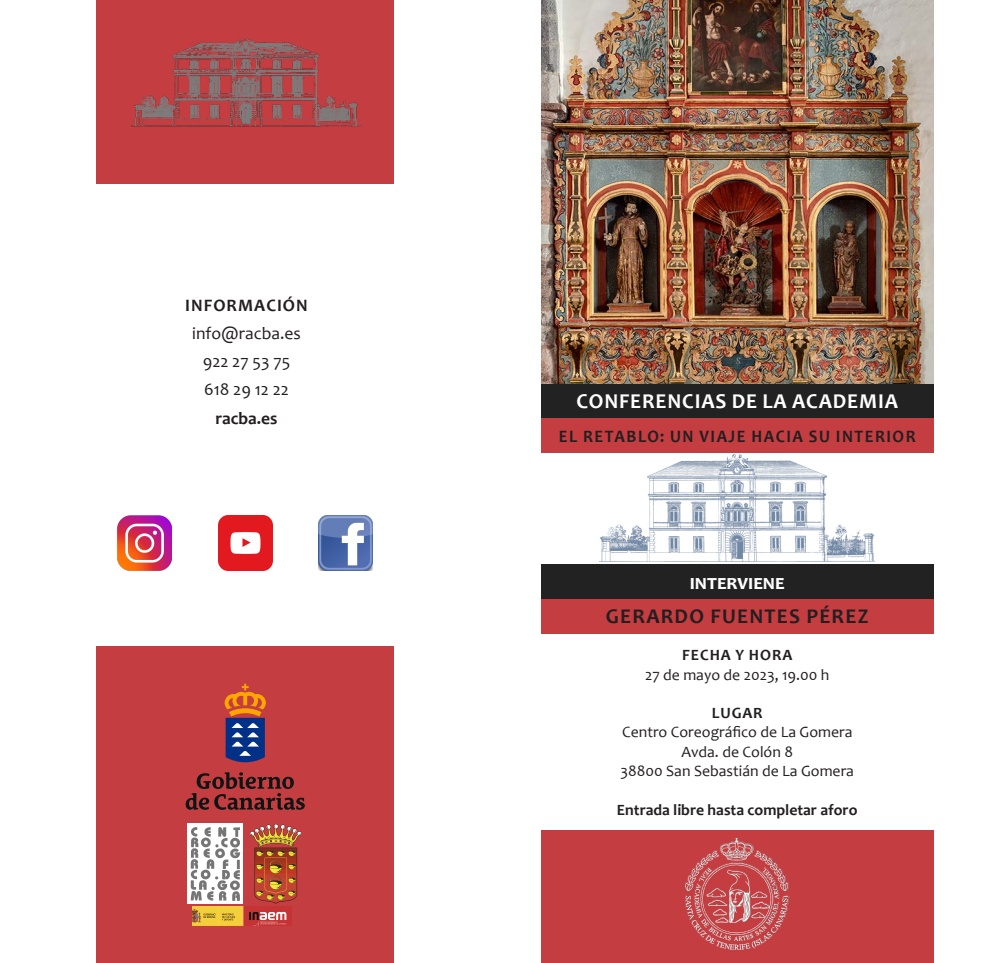
<style>
.page{position:relative;width:983px;height:963px;background:#fff}
.page>*{position:absolute;margin:0;border:0;box-sizing:border-box;transform-origin:0 0}
.cursos_de_la_academi{font:700 21.18px "Candara";letter-spacing:.04em;color:#fff}
.cursos_de_la_academi-2{font:700 21.18px "Candara";color:#fff}
.t1{font:700 21px "Candara";letter-spacing:.06em;color:#231f20}
.cursos_de_la_academi-3{font:700 17.5px "Candara";letter-spacing:.09em;color:#231f20;scale:.95 1}
.t2{font:17.5px "Candara";color:#231f20}
.cursos_de_la_academi-4{font:700 17.5px "Candara";letter-spacing:.06em;color:#231f20}
.cursos_de_la_academi-5{font:700 17.5px "Candara";letter-spacing:.09em;color:#231f20}
.t3{font:15.75px "Candara";color:#231f20}
.t4{font:700 15.75px "Candara";color:#231f20}
.t5{font:700 15.75px "Candara";letter-spacing:.06em;color:#231f20}
</style>
<div class="page">
<div style="left:96px;top:0;width:298px;height:184px;background:#c43d41"></div>
<img style="left:131px;top:40px;width:231px;height:87px">
<div style="left:96px;top:646px;width:298px;height:316px;background:#c43d41"></div>
<img style="left:319px;top:516px;width:54px;height:54px">
<img style="left:118px;top:516px;width:53px;height:54px">
<img style="left:218px;top:516px;width:54px;height:54px">
<img style="left:599px;top:452px;width:275px;height:110px">
<div style="left:541px;top:830px;width:392px;height:132px;background:#c43d41"></div>
<div style="left:541px;top:564px;width:392px;height:35px;background:#222"></div>
<div style="left:541px;top:599px;width:392px;height:34px;background:#c43d41"></div>
<div style="left:541px;top:383px;width:392px;height:35px;background:#222"></div>
<div style="left:541px;top:418px;width:392px;height:34px;background:#c43d41"></div>
<svg style="left:685px;top:838px;width:103px;height:111px"></svg>
<svg style="left:224px;top:683px;width:42px;height:79px"></svg>
<svg style="left:186px;top:772px;width:119px;height:37px"></svg>
<img style="left:541px;top:0;width:392px;height:383px">
<img style="left:250px;top:824px;width:50px;height:79px">
<img style="left:192px;top:906px;width:100px;height:18px">
<img style="left:188px;top:823px;width:55px;height:80px">
<p class="cursos_de_la_academi-4" style="left:185px;top:295px;width:124px">INFORMACIÓN</p>
<p class="t2" style="left:192px;top:323px;width:110px">info@racba.es</p>
<p class="t2" style="left:203px;top:351px;width:89px">922 27 53 75</p>
<p class="t2" style="left:204px;top:379px;width:86px">618 29 12 22</p>
<p class="cursos_de_la_academi-5" style="left:215px;top:407px;width:64px">racba.es</p>
<p class="cursos_de_la_academi" style="left:576px;top:388px;width:323px">CONFERENCIAS DE LA ACADEMIA</p>
<p class="cursos_de_la_academi-3" style="left:558px;top:425px;width:377px">EL RETABLO: UN VIAJE HACIA SU INTERIOR</p>
<p class="cursos_de_la_academi-2" style="left:689px;top:569px;width:96px">interviene</p>
<p class="t1" style="left:605px;top:603px;width:264px">GERARDO FUENTES PÉREZ</p>
<p class="t5" style="left:682px;top:645px;width:112px">FECHA Y HORA</p>
<p class="t3" style="left:645px;top:664px;width:186px">27 de mayo de 2023, 19.00 h</p>
<p class="t4" style="left:711px;top:703px;width:52px">LUGAR</p>
<p class="t3" style="left:622px;top:722px;width:232px">Centro Coreográfico de La Gomera</p>
<p class="t3" style="left:681px;top:741px;width:113px">Avda. de Colón 8</p>
<p class="t3" style="left:620px;top:760px;width:235px">38800 San Sebastián de La Gomera</p>
<p class="t4" style="left:616px;top:799px;width:242px">Entrada libre hasta completar aforo</p>
</div>
